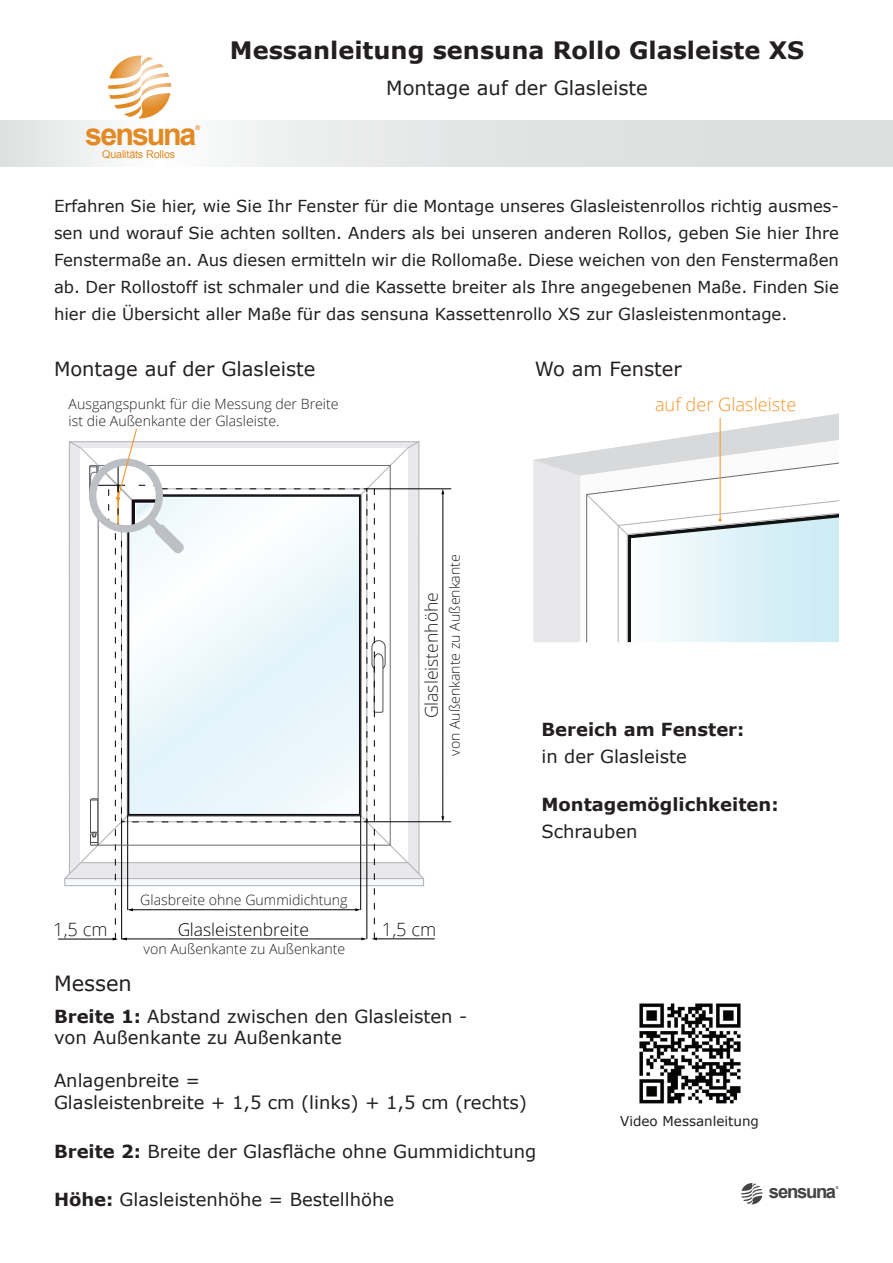
<style>
.page{position:relative;width:893px;height:1263px;background:#fff}
.page>*{position:absolute;margin:0;border:0;box-sizing:border-box;transform-origin:0 0}
.t1{font:700 30.45px "Arial";letter-spacing:-.07em;color:#e28924}
.t2{font:700 24px "Verdana";color:#231f20}
.t3{font:21px "Verdana";color:#231f20}
.t4{font:19.5px "Verdana";color:#231f20}
.t5{font:700 18.45px "Arial";letter-spacing:-.07em;color:#434445}
.t6{font:300 18.3px "Open Sans";color:#231f20}
.t7{font:300 18.15px "Open Sans";color:#f79427}
.t8{font:18px/21.6px "Verdana";color:#231f20}
.t9{font:700 18px "Verdana";color:#231f20}
.t10{font:300 17.55px "Open Sans";color:#000}
.t11{font:300 17.55px "Open Sans";color:#231f20}
.t12{font:16.5px/27px "Verdana";color:#231f20;text-align:justify}
.t13{font:300 14.1px/17px "Open Sans";color:#231f20}
.t14{font:13.5px "Verdana";color:#231f20}
.t15{font:10.8px "Arial";letter-spacing:-.02em;color:#e28924}
.t16{font:700 6.45px "Arial";color:#e28924}
.t17{font:700 3.9px "Arial";color:#434445}
.s1{font-weight:700}
</style>
<div class="page">
<svg style="left:741px;top:1183px;width:21px;height:21px"></svg>
<svg style="left:0;top:120px;width:893px;height:47px"></svg>
<svg style="left:108px;top:70px;width:59px;height:48px"></svg>
<svg style="left:113px;top:41px;width:68px;height:68px"></svg>
<div style="left:533px;top:476px;width:47px;height:166px;background:#e8e7ea"></div>
<svg style="left:533px;top:414px;width:306px;height:62px"></svg>
<svg style="left:580px;top:440px;width:259px;height:36px;fill:#d8d9da"></svg>
<svg style="left:586px;top:463px;width:253px;height:31px"></svg>
<hr style="left:720px;top:418px;width:1px;height:102px;background:#f79427">
<svg style="left:586px;top:494px;width:253px;height:148px"></svg>
<hr style="left:366px;top:489px;width:85px;height:1px;background:#000">
<hr style="left:366px;top:821px;width:85px;height:1px;background:#000">
<hr style="left:443px;top:492px;width:1px;height:326px;background:#000">
<svg style="left:441px;top:489px;width:3px;height:5px"></svg>
<hr style="left:58px;top:939px;width:55px;height:1px;background:#000">
<hr style="left:376px;top:938px;width:59px;height:1px;background:#000">
<svg style="left:64px;top:429px;width:361px;height:511px"></svg>
<img style="left:639px;top:1003px;width:102px;height:101px">
<p class="t16" style="left:195px;top:123px;width:6px">®</p>
<h1 class="t1" style="left:85px;top:114px;width:113px">sensuna</h1>
<p class="t15" style="left:102px;top:147px;width:74px">Qualitäts Rollos</p>
<h2 class="t2" style="left:230px;top:33px;width:576px">Messanleitung sensuna Rollo Glasleiste XS</h2>
<p class="t4" style="left:386px;top:74px;width:263px">Montage auf der Glasleiste</p>
<p class="t12" style="left:54px;top:193px;width:786px">Erfahren Sie hier, wie Sie Ihr Fenster für die Montage unseres Glasleistenrollos richtig ausmes&shy;sen und worauf Sie achten sollten. Anders als bei unseren anderen Rollos, geben Sie hier Ihre Fenstermaße an. Aus diesen ermitteln wir die Rollomaße. Diese weichen von den Fenstermaßen ab. Der Rollostoff ist schmaler und die Kassette breiter als Ihre angegebenen Maße. Finden Sie hier die Übersicht aller Maße für das sensuna Kassettenrollo XS zur Glasleistenmontage.</p>
<p class="t4" style="left:54px;top:356px;width:263px">Montage auf der Glasleiste</p>
<p class="t4" style="left:535px;top:356px;width:149px">Wo am Fenster</p>
<p class="t13" style="left:69px;top:395px;width:271px">Ausgangspunkt für die Messung der Breite ist die Außenkante der Glasleiste.</p>
<p class="t11" style="left:419px;top:718px;width:128px;rotate:-90deg">Glasleistenhöhe</p>
<p class="t13" style="left:446px;top:756px;width:203px;rotate:-90deg">von Außenkante zu Außenkante</p>
<p class="t13" style="left:140px;top:891px;width:209px">Glasbreite ohne Gummidichtung</p>
<p class="t13" style="left:144px;top:940px;width:203px">von Außenkante zu Außenkante</p>
<p class="t6" style="left:53px;top:916px;width:56px">1,5 cm</p>
<p class="t10" style="left:177px;top:917px;width:133px">Glasleistenbreite</p>
<p class="t6" style="left:382px;top:916px;width:56px">1,5 cm</p>
<p class="t7" style="left:655px;top:392px;width:143px">auf der Glasleiste</p>
<p class="t9" style="left:541px;top:716px;width:204px">Bereich am Fenster:</p>
<p class="t8" style="left:541px;top:745px;width:147px">in der Glasleiste</p>
<p class="t9" style="left:541px;top:792px;width:239px">Montagemöglichkeiten:</p>
<p class="t8" style="left:541px;top:821px;width:97px">Schrauben</p>
<p class="t3" style="left:54px;top:969px;width:79px">Messen</p>
<p class="t8" style="left:54px;top:1005px;width:415px"><span class="s1">Breite 1:</span> Abstand zwischen den Glasleisten - von Außenkante zu Außenkante</p>
<p class="t8" style="left:54px;top:1070px;width:475px">Anlagenbreite =<br>Glasleistenbreite + 1,5 cm (links) + 1,5 cm (rechts)</p>
<p class="t8" style="left:54px;top:1140px;width:484px"><span class="s1">Breite 2:</span> Breite der Glasfläche ohne Gummidichtung</p>
<p class="t8" style="left:54px;top:1189px;width:342px"><span class="s1">Höhe:</span> Glasleistenhöhe = Bestellhöhe</p>
<p class="t14" style="left:620px;top:1112px;width:140px">Video Messanleitung</p>
<p class="t17" style="left:836px;top:1185px;width:4px">®</p>
<p class="t5" style="left:769px;top:1179px;width:69px">sensuna</p>
</div>
